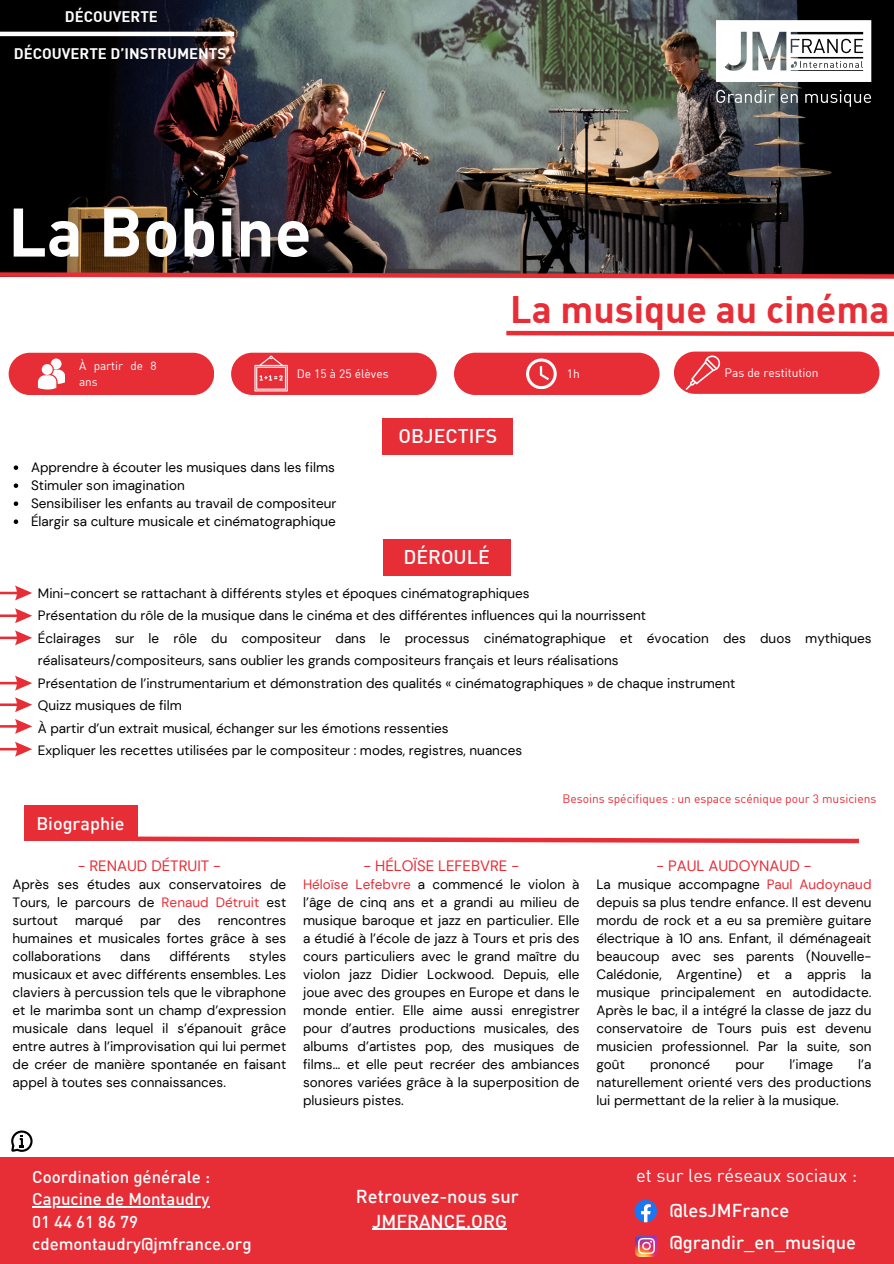
<style>
.page{position:relative;width:894px;height:1264px;background:#fff}
.page>*{position:absolute;margin:0;border:0;box-sizing:border-box;transform-origin:0 0}
.t1{font:700 67.5px "DIN";color:#fffefe}
.t2{font:700 37.5px "DIN";color:#e72e37}
.t3{font:500 19.5px "DIN";color:#fffefe}
.t4{font:500 18.3px/24.8px "DIN";color:#fffefe;text-align:center}
.t5{font:18.3px "DIN";color:#fffefe}
.t6{font:500 18px "DIN";color:#fffefe}
.t7{font:500 16.8px/22.5px "DIN";color:#fffefe}
.t8{font:15px "DM Sans";color:#e72e37}
.t9{font:700 15px "DIN";color:#fffefe}
.t10{font:13.5px/18px "DM Sans";color:#000;text-align:justify}
.t11{font:12px "DIN";color:#e72e37}
.t12{font:12px "DIN";color:#fffefe}
.t13{font:11.85px/15.8px "DIN";color:#fffefe}
.s1{color:#e72e37}
</style>
<div class="page">
<img style="left:0;top:0;width:893px;height:270px">
<svg style="left:715px;top:20px;width:156px;height:62px"></svg>
<svg style="left:716px;top:90px;width:81px;height:13px"></svg>
<svg style="left:805px;top:90px;width:65px;height:17px"></svg>
<svg style="left:0;top:270px;width:893px;height:9px;background:#a24347"></svg>
<svg style="left:506px;top:330px;width:387px;height:7px"></svg>
<div style="left:383px;top:418px;width:130px;height:37px;background:#e72e37"></div>
<div style="left:9px;top:353px;width:205px;height:42px;background:#e72e37;border-radius:21px"></div>
<svg style="left:38px;top:358px;width:27px;height:31px"></svg>
<div style="left:673px;top:351px;width:206px;height:43px;background:#e72e37;border-radius:21px"></div>
<svg style="left:685px;top:355px;width:35px;height:35px"></svg>
<svg style="left:11px;top:1130px;width:22px;height:21px"></svg>
<div style="left:0;top:1157px;width:893px;height:106px;background:#e72e37"></div>
<img style="left:635px;top:1235px;width:22px;height:21px">
<svg style="left:634px;top:1199px;width:22px;height:23px"></svg>
<svg style="left:129px;top:834px;width:730px;height:10px"></svg>
<div style="left:24px;top:806px;width:113px;height:35px;background:#e72e37"></div>
<hr style="left:0;top:32px;width:234px;height:4px;background:#fffefe">
<div style="left:231px;top:353px;width:205px;height:42px;background:#e72e37;border-radius:21px"></div>
<img style="left:254px;top:355px;width:34px;height:37px">
<div style="left:382px;top:539px;width:128px;height:36px;background:#e72e37"></div>
<div style="left:454px;top:353px;width:205px;height:42px;background:#e72e37;border-radius:21px"></div>
<svg style="left:526px;top:358px;width:30px;height:31px"></svg>
<svg style="left:0;top:585px;width:32px;height:15px"></svg>
<svg style="left:0;top:608px;width:32px;height:15px"></svg>
<svg style="left:0;top:630px;width:32px;height:15px"></svg>
<svg style="left:0;top:697px;width:32px;height:15px"></svg>
<svg style="left:0;top:675px;width:32px;height:15px"></svg>
<svg style="left:0;top:719px;width:32px;height:14px"></svg>
<svg style="left:0;top:741px;width:32px;height:15px"></svg>
<hr style="left:32px;top:1206px;width:177px;height:1px;background:#fffefe">
<hr style="left:372px;top:1228px;width:135px;height:1px;background:#fffefe">
<svg style="left:14px;top:465px;width:4px;height:5px"></svg>
<svg style="left:14px;top:483px;width:4px;height:5px"></svg>
<svg style="left:14px;top:501px;width:4px;height:5px"></svg>
<svg style="left:14px;top:519px;width:4px;height:5px"></svg>
<p class="t9" style="left:65px;top:6px;width:95px">DÉCOUVERTE</p>
<h4 class="t9" style="left:14px;top:43px;width:214px">DÉCOUVERTE D’INSTRUMENTS</h4>
<h3 class="t1" style="left:8px;top:188px;width:305px">La Bobine</h3>
<p class="t13" style="left:79px;top:357px;width:79px">À partir de 8 ans</p>
<p class="t12" style="left:297px;top:366px;width:93px">De 15 à 25 élèves</p>
<p class="t2" style="left:510px;top:285px;width:380px">La musique au cinéma</p>
<p class="t12" style="left:566px;top:366px;width:15px">1h</p>
<p class="t12" style="left:724px;top:365px;width:95px">Pas de restitution</p>
<p class="t10" style="left:31px;top:458px;width:305px">Apprendre à écouter les musiques dans les films</p>
<p class="t10" style="left:31px;top:476px;width:155px">Stimuler son imagination</p>
<p class="t10" style="left:31px;top:494px;width:307px">Sensibiliser les enfants au travail de compositeur</p>
<p class="t10" style="left:31px;top:512px;width:306px">Élargir sa culture musicale et cinématographique</p>
<p class="t3" style="left:398px;top:424px;width:100px">OBJECTIFS</p>
<p class="t3" style="left:403px;top:544px;width:88px">DÉROULÉ</p>
<p class="t10" style="left:38px;top:584px;width:493px">Mini-concert se rattachant à différents styles et époques cinématographiques</p>
<p class="t10" style="left:38px;top:606px;width:609px">Présentation du rôle de la musique dans le cinéma et des différentes influences qui la nourrissent</p>
<p class="t10" style="left:38px;top:626px;width:835px;line-height:22.5px">Éclairages sur le rôle du compositeur dans le processus cinématographique et évocation des duos mythiques réalisateurs/compositeurs, sans oublier les grands compositeurs français et leurs réalisations</p>
<p class="t10" style="left:38px;top:674px;width:699px">Présentation de l’instrumentarium et démonstration des qualités « cinématographiques » de chaque instrument</p>
<p class="t10" style="left:38px;top:696px;width:145px">Quizz musiques de film</p>
<p class="t10" style="left:38px;top:719px;width:412px">À partir d’un extrait musical, échanger sur les émotions ressenties</p>
<p class="t10" style="left:38px;top:741px;width:485px">Expliquer les recettes utilisées par le compositeur : modes, registres, nuances</p>
<h1 class="t6" style="left:36px;top:811px;width:90px">Biographie</h1>
<p class="t8" style="left:78px;top:856px;width:145px">- RENAUD DÉTRUIT -</p>
<p class="t10" style="left:13px;top:875px;width:275px">Après ses études aux conservatoires de Tours, le parcours de <span class="s1">Renaud Détruit</span> est surtout</p>
<p class="t10" style="left:75px;top:911px;width:50px">marqué</p>
<p class="t10" style="left:140px;top:911px;width:22px">par</p>
<p class="t10" style="left:178px;top:911px;width:24px">des</p>
<p class="t10" style="left:13px;top:911px;width:275px;text-indent:205px">rencontres humaines et musicales fortes grâce à ses collaborations</p>
<p class="t10" style="left:120px;top:947px;width:32px">dans</p>
<p class="t10" style="left:169px;top:947px;width:62px">différents</p>
<p class="t10" style="left:13px;top:947px;width:275px;text-indent:237px">styles musicaux et avec différents ensembles. Les claviers à percussion tels que le vibraphone et le marimba sont un champ d’expression musicale dans lequel il s’épanouit grâce entre autres à l’improvisation qui lui permet de créer de manière spontanée en faisant appel à toutes ses connaissances.</p>
<p class="t11" style="left:562px;top:791px;width:315px">Besoins spécifiques : un espace scénique pour 3 musiciens</p>
<p class="t8" style="left:363px;top:856px;width:157px">- HÉLOÏSE LEFEBVRE -</p>
<p class="t10" style="left:303px;top:875px;width:278px"><span class="s1">Héloïse Lefebvre</span> a commencé le violon à l’âge de cinq ans et a grandi au milieu de musique baroque et jazz en particulier. Elle a étudié à l’école de jazz à Tours et pris des cours particuliers avec le grand maître du violon jazz Didier Lockwood. Depuis, elle joue avec des groupes en Europe et dans le monde entier. Elle aime aussi enregistrer pour d’autres productions musicales, des albums d’artistes pop, des musiques de films… et elle peut recréer des ambiances sonores variées grâce à la superposition de plusieurs pistes.</p>
<h3 class="t8" style="left:656px;top:856px;width:156px">- PAUL AUDOYNAUD -</h3>
<p class="t10" style="left:596px;top:875px;width:276px">La musique accompagne <span class="s1">Paul Audoynaud </span>depuis sa plus tendre enfance. Il est devenu mordu de rock et a eu sa première guitare électrique à 10 ans. Enfant, il déménageait beaucoup avec ses parents (Nouvelle-Calédonie, Argentine) et a appris la musique principalement en autodidacte.<br>Après le bac, il a intégré la classe de jazz du conservatoire de Tours puis est devenu musicien professionnel. Par la suite, son goût</p>
<p class="t10" style="left:649px;top:1055px;width:62px">prononcé</p>
<p class="t10" style="left:735px;top:1055px;width:31px">pour</p>
<p class="t10" style="left:789px;top:1055px;width:45px">l’image</p>
<p class="t10" style="left:596px;top:1055px;width:276px;text-indent:262px">l’a naturellement orienté vers des productions lui permettant de la relier à la musique.</p>
<p class="t5" style="left:636px;top:1163px;width:222px">et sur les réseaux sociaux :</p>
<p class="t7" style="left:32px;top:1164px;width:179px">Coordination générale :</p>
<p class="t7" style="left:32px;top:1187px;width:221px">Capucine de Montaudry<br>01 44 61 86 79 cdemontaudry@jmfrance.org</p>
<p class="t4" style="left:669px;top:1196px;width:121px">@lesJMFrance</p>
<p class="t4" style="left:356px;top:1183px;width:164px">Retrouvez-nous sur<br>JMFRANCE.ORG</p>
<p class="t4" style="left:669px;top:1228px;width:188px">@grandir_en_musique</p>
</div>
